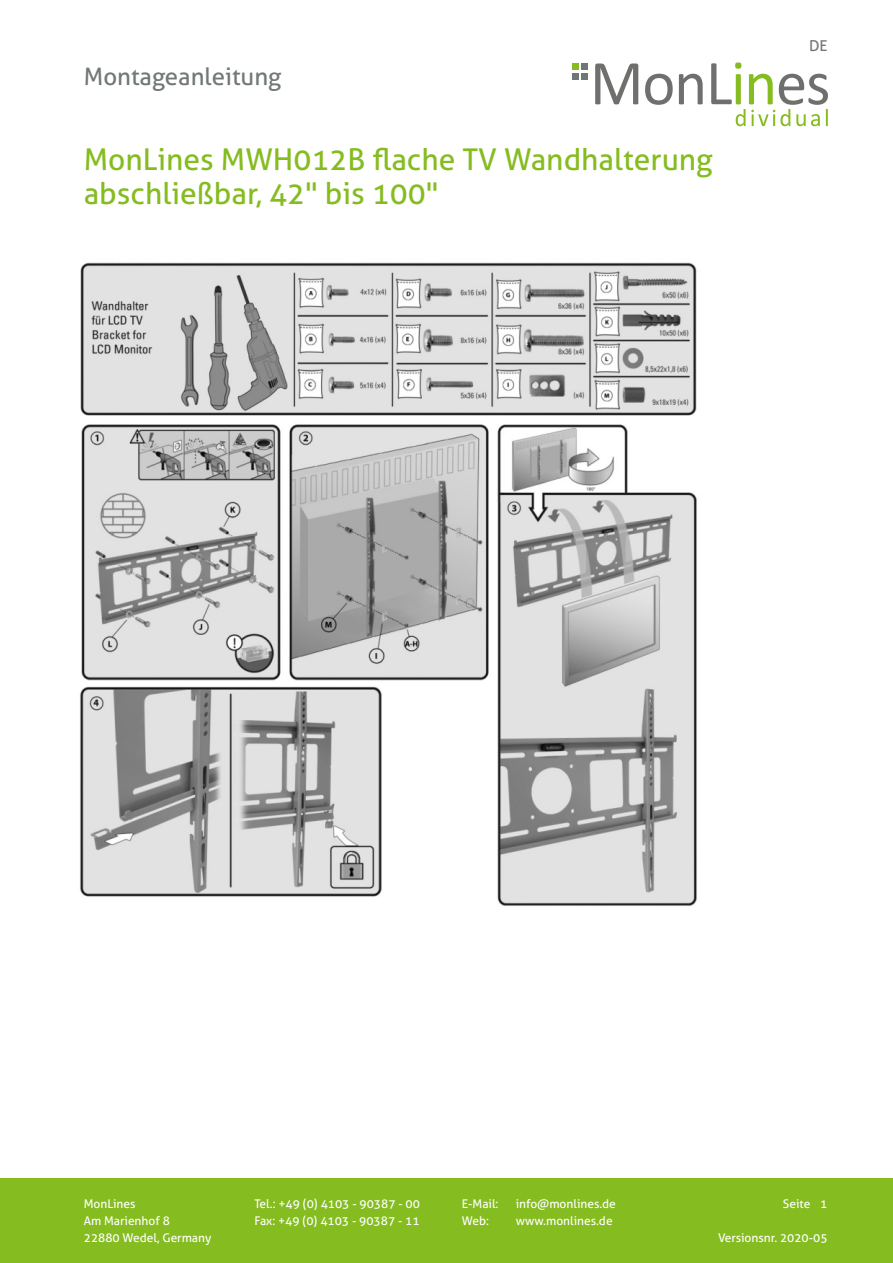
<style>
.page{position:relative;width:893px;height:1263px;background:#fff}
.page>*{position:absolute;margin:0;border:0;box-sizing:border-box;transform-origin:0 0}
.t1{font:30px/34px "Aller";color:#85bc20}
.t2{font:24px "Aller";color:#727777}
.t3{font:15px "Aller";color:#727777}
.t4{font:12px "Aller";color:#fff}
</style>
<div class="page">
<div style="left:0;top:1178px;width:893px;height:85px;background:#85bc20"></div>
<svg style="left:595px;top:63px;width:43px;height:41px"></svg>
<svg style="left:645px;top:74px;width:28px;height:31px"></svg>
<svg style="left:679px;top:74px;width:24px;height:30px"></svg>
<svg style="left:711px;top:62px;width:117px;height:64px"></svg>
<svg style="left:573px;top:64px;width:15px;height:6px"></svg>
<div style="left:573px;top:73px;width:6px;height:7px;background:#717676"></div>
<div style="left:582px;top:73px;width:6px;height:7px;background:#717676"></div>
<img style="left:80px;top:262px;width:617px;height:644px">
<h2 class="t2" style="left:84px;top:63px;width:199px">Montageanleitung</h2>
<h1 class="t1" style="left:84px;top:143px;width:631px">MonLines MWH012B flache TV Wandhalterung abschließbar, 42" bis 100"</h1>
<p class="t3" style="left:809px;top:37px;width:20px">DE</p>
<p class="t4" style="left:84px;top:1196px;width:53px">MonLines</p>
<p class="t4" style="left:254px;top:1196px;width:167px">Tel.: +49 (0) 4103 - 90387 - 00</p>
<p class="t4" style="left:462px;top:1196px;width:38px">E-Mail:</p>
<p class="t4" style="left:516px;top:1196px;width:102px">info@monlines.de</p>
<p class="t4" style="left:84px;top:1213px;width:88px">Am Marienhof 8</p>
<p class="t4" style="left:254px;top:1213px;width:167px">Fax: +49 (0) 4103 - 90387 - 11</p>
<p class="t4" style="left:462px;top:1213px;width:29px">Web:</p>
<p class="t4" style="left:516px;top:1213px;width:98px">www.monlines.de</p>
<p class="t4" style="left:84px;top:1230px;width:129px">22880 Wedel, Germany</p>
<p class="t4" style="left:783px;top:1196px;width:46px">Seite 1</p>
<p class="t4" style="left:718px;top:1230px;width:111px">Versionsnr. 2020-05</p>
</div>
